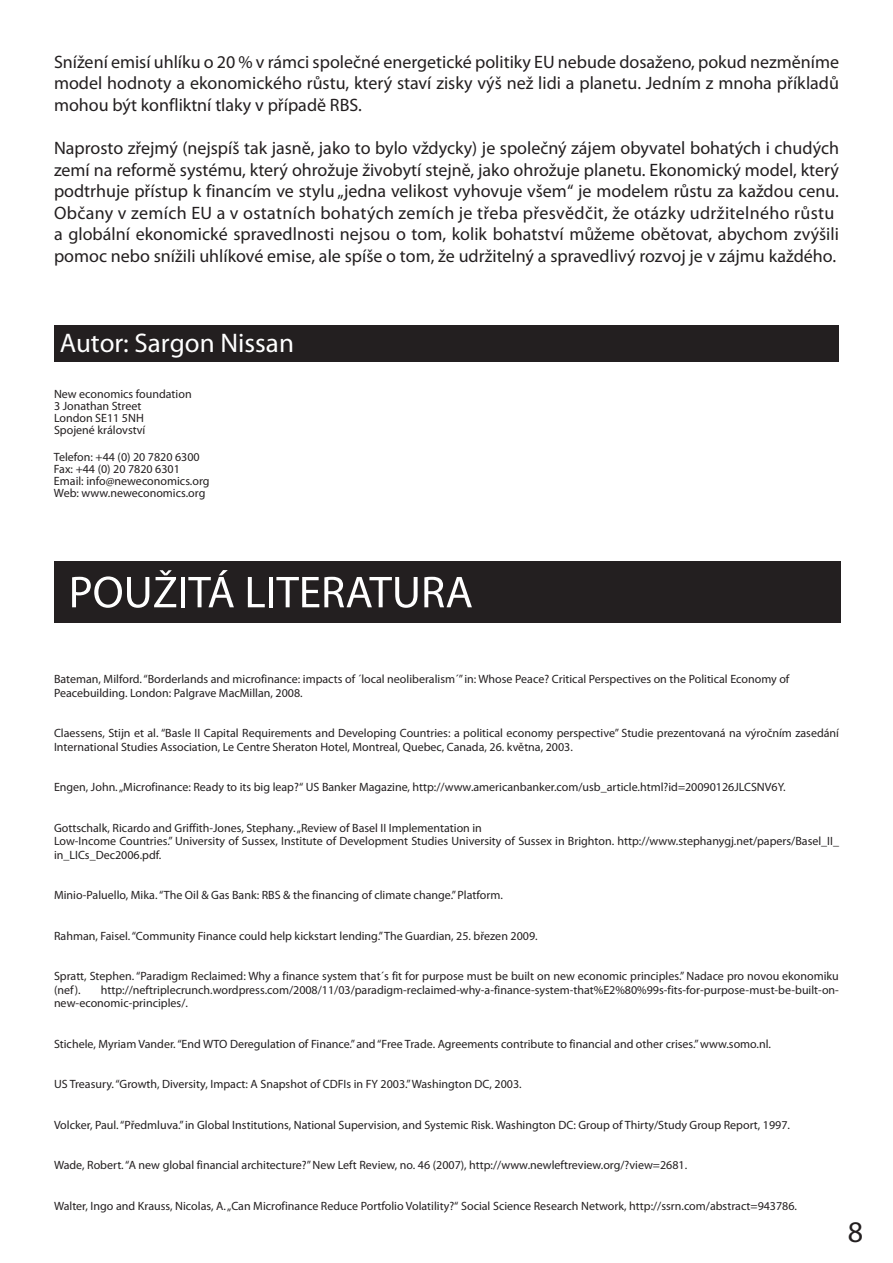
<style>
.page{position:relative;width:893px;height:1263px;background:#fff}
.page>*{position:absolute;margin:0;border:0;box-sizing:border-box;transform-origin:0 0}
.t1{font:30px "Myriad Pro";color:#231f20}
.t2{font:27px "Myriad Pro";color:#fff}
.t3{font:18px/21.6px "Myriad Pro";color:#231f20;text-align:justify}
.t4{font:12px/13.5px "Myriad Pro";color:#231f20}
</style>
<div class="page">
<div style="left:54px;top:325px;width:785px;height:36px;background:#231f20"></div>
<div style="left:54px;top:561px;width:786px;height:62px;background:#231f20"></div>
<svg style="left:72px;top:570px;width:104px;height:38px"></svg>
<hr style="left:181px;top:577px;width:4px;height:30px;background:#fff">
<svg style="left:188px;top:570px;width:46px;height:37px"></svg>
<svg style="left:248px;top:577px;width:17px;height:30px"></svg>
<hr style="left:269px;top:577px;width:4px;height:30px;background:#fff">
<svg style="left:276px;top:577px;width:142px;height:31px"></svg>
<svg style="left:424px;top:577px;width:48px;height:30px"></svg>
<p class="t3" style="left:54px;top:50px;width:786px">Snížení emisí uhlíku o 20 % v rámci společné energetické politiky EU nebude dosaženo, pokud nezměníme model hodnoty a ekonomického růstu, který staví zisky výš než lidi a planetu. Jedním z mnoha příkladů mohou být konfliktní tlaky v případě RBS.</p>
<p class="t3" style="left:54px;top:137px;width:786px;text-align:left">Naprosto zřejmý (nejspíš tak jasně, jako to bylo vždycky) je společný zájem obyvatel bohatých i chudých zemí na reformě systému, který ohrožuje živobytí stejně, jako ohrožuje planetu. Ekonomický model, který podtrhuje přístup k financím ve stylu „jedna velikost vyhovuje všem“ je modelem růstu za každou cenu.<br>Občany v zemích EU a v ostatních bohatých zemích je třeba přesvědčit, že otázky udržitelného růstu a globální ekonomické spravedlnosti nejsou o tom, kolik bohatství můžeme obětovat, abychom zvýšili pomoc nebo snížili uhlíkové emise, ale spíše o tom, že udržitelný a spravedlivý rozvoj je v zájmu každého.</p>
<h2 class="t2" style="left:60px;top:326px;width:236px">Autor: Sargon Nissan</h2>
<p class="t4" style="left:54px;top:387px;width:139px;line-height:12px">New economics foundation<br>3 Jonathan Street<br>London SE11 5NH<br>Spojené království</p>
<p class="t4" style="left:54px;top:451px;width:157px;line-height:12px">Telefon: +44 (0) 20 7820 6300<br>Fax: +44 (0) 20 7820 6301<br>Email: info@neweconomics.org<br>Web: www.neweconomics.org</p>
<p class="t4" style="left:54px;top:672px;width:737px">Bateman, Milford. “Borderlands and microfinance: impacts of ´local neoliberalism´” in: Whose Peace? Critical Perspectives on the Political Economy of<br>Peacebuilding. London: Palgrave MacMillan, 2008.</p>
<p class="t4" style="left:54px;top:726px;width:787px">Claessens, Stijn et al. “Basle II Capital Requirements and Developing Countries: a political economy perspective” Studie prezentovaná na výročním zasedání<br>International Studies Association, Le Centre Sheraton Hotel, Montreal, Quebec, Canada, 26. května, 2003.</p>
<p class="t4" style="left:54px;top:780px;width:733px">Engen, John. „Microfinance: Ready to its big leap?“ US Banker Magazine, http://www.americanbanker.com/usb_article.html?id=20090126JLCSNV6Y.</p>
<p class="t4" style="left:54px;top:820px;width:786px">Gottschalk, Ricardo and Griffith-Jones, Stephany. „Review of Basel II Implementation in<br>Low-Income Countries.” University of Sussex, Institute of Development Studies University of Sussex in Brighton. http://www.stephanygj.net/papers/Basel_II_ in_LICs_Dec2006.pdf.</p>
<p class="t4" style="left:54px;top:888px;width:450px">Minio-Paluello, Mika. “The Oil &amp; Gas Bank: RBS &amp; the financing of climate change.” Platform.</p>
<p class="t4" style="left:54px;top:928px;width:485px">Rahman, Faisel. “Community Finance could help kickstart lending.” The Guardian, 25. březen 2009.</p>
<p class="t4" style="left:54px;top:969px;width:786px">Spratt, Stephen. “Paradigm Reclaimed: Why a finance system that´s fit for purpose must be built on new economic principles.” Nadace pro novou ekonomiku (nef).</p>
<p class="t4" style="left:54px;top:982px;width:786px;text-indent:47px">http://neftriplecrunch.wordpress.com/2008/11/03/paradigm-reclaimed-why-a-finance-system-that%E2%80%99s-fits-for-purpose-must-be-built-on&shy;new-economic-principles/.</p>
<p class="t4" style="left:54px;top:1036px;width:718px">Stichele, Myriam Vander. “End WTO Deregulation of Finance.” and “Free Trade. Agreements contribute to financial and other crises.” www.somo.nl.</p>
<p class="t4" style="left:54px;top:1077px;width:469px">US Treasury. “Growth, Diversity, Impact: A Snapshot of CDFIs in FY 2003.” Washington DC, 2003.</p>
<p class="t4" style="left:54px;top:1117px;width:737px">Volcker, Paul. “Předmluva.” in Global Institutions, National Supervision, and Systemic Risk. Washington DC: Group of Thirty/Study Group Report, 1997.</p>
<p class="t4" style="left:54px;top:1158px;width:635px">Wade, Robert. “A new global financial architecture?” New Left Review, no. 46 (2007), http://www.newleftreview.org/?view=2681.</p>
<p class="t4" style="left:54px;top:1198px;width:745px">Walter, Ingo and Krauss, Nicolas, A. „Can Microfinance Reduce Portfolio Volatility?“ Social Science Research Network, http://ssrn.com/abstract=943786.</p>
<h1 class="t1" style="left:848px;top:1213px;width:17px">8</h1>
</div>
